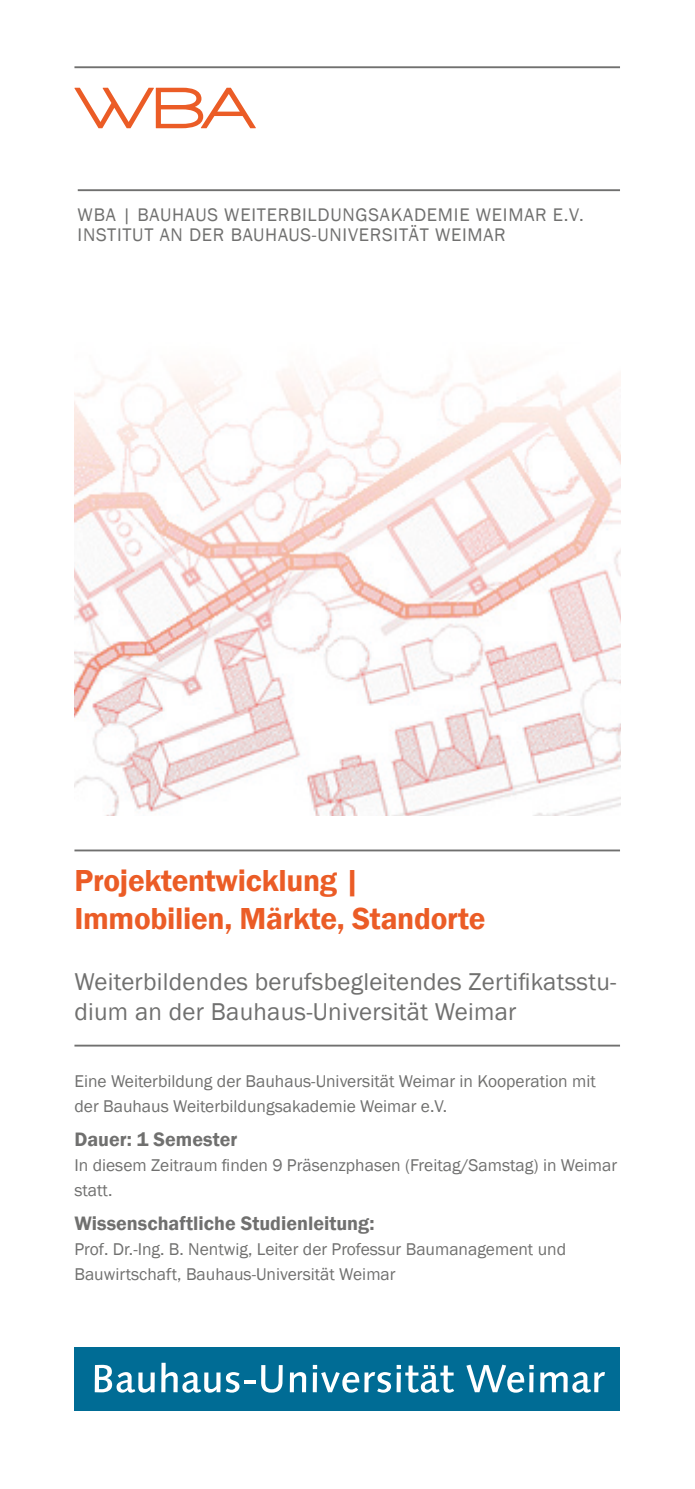
<style>
.page{position:relative;width:695px;height:1489px;background:#fff}
.page>*{position:absolute;margin:0;border:0;box-sizing:border-box;transform-origin:0 0}
.t1{font:600 31.25px/37.5px "Franklin Gothic";letter-spacing:-.01em;color:#eb5c26}
.t2{font:25px/30px "Franklin Gothic";letter-spacing:.01em;color:#70706f}
.t3{font:600 20px "Franklin Gothic";color:#70706f}
.t4{font:18.75px/20px "Franklin Gothic";letter-spacing:.04em;color:#70706f}
.t5{font:17.5px/25px "Franklin Gothic";color:#70706f}
</style>
<div class="page">
<svg style="left:74px;top:88px;width:182px;height:40px"></svg>
<hr style="left:78px;top:189px;width:542px;height:2px;background:#70706f">
<hr style="left:74px;top:849px;width:546px;height:2px;background:#70706f">
<hr style="left:74px;top:1044px;width:546px;height:2px;background:#70706f">
<img style="left:74px;top:371px;width:546px;height:444px">
<hr style="left:74px;top:66px;width:546px;height:2px;background:#70706f">
<div style="left:74px;top:1347px;width:546px;height:63px;background:#006c95"></div>
<svg style="left:95px;top:1364px;width:60px;height:28px"></svg>
<svg style="left:161px;top:1362px;width:94px;height:30px"></svg>
<svg style="left:261px;top:1365px;width:21px;height:27px"></svg>
<svg style="left:290px;top:1372px;width:16px;height:19px"></svg>
<svg style="left:313px;top:1364px;width:141px;height:28px"></svg>
<svg style="left:466px;top:1364px;width:67px;height:28px"></svg>
<svg style="left:529px;top:1372px;width:4px;height:19px"></svg>
<svg style="left:540px;top:1372px;width:65px;height:20px"></svg>
<p class="t4" style="left:78px;top:205px;width:507px">WBA | BAUHAUS WEITERBILDUNGSAKADEMIE WEIMAR E.V.<br>INSTITUT AN DER BAUHAUS-UNIVERSITÄT WEIMAR</p>
<h1 class="t1" style="left:74px;top:862px;width:412px">Projektentwicklung |<br>Immobilien, Märkte, Standorte</h1>
<h2 class="t2" style="left:74px;top:967px;width:543px">Weiterbildendes berufsbegleitendes Zertifikatsstu&shy;dium an der Bauhaus-Universität Weimar</h2>
<p class="t5" style="left:74px;top:1069px;width:522px">Eine Weiterbildung der Bauhaus-Universität Weimar in Kooperation mit der Bauhaus Weiterbildungsakademie Weimar e.V.</p>
<p class="t3" style="left:74px;top:1127px;width:164px">Dauer: 1 Semester</p>
<p class="t5" style="left:74px;top:1153px;width:544px">In diesem Zeitraum finden 9 Präsenzphasen (Freitag/Samstag) in Weimar statt.</p>
<p class="t3" style="left:74px;top:1211px;width:301px">Wissenschaftliche Studienleitung:</p>
<p class="t5" style="left:74px;top:1237px;width:493px">Prof. Dr.-Ing. B. Nentwig, Leiter der Professur Baumanagement und<br>Bauwirtschaft, Bauhaus-Universität Weimar</p>
</div>
